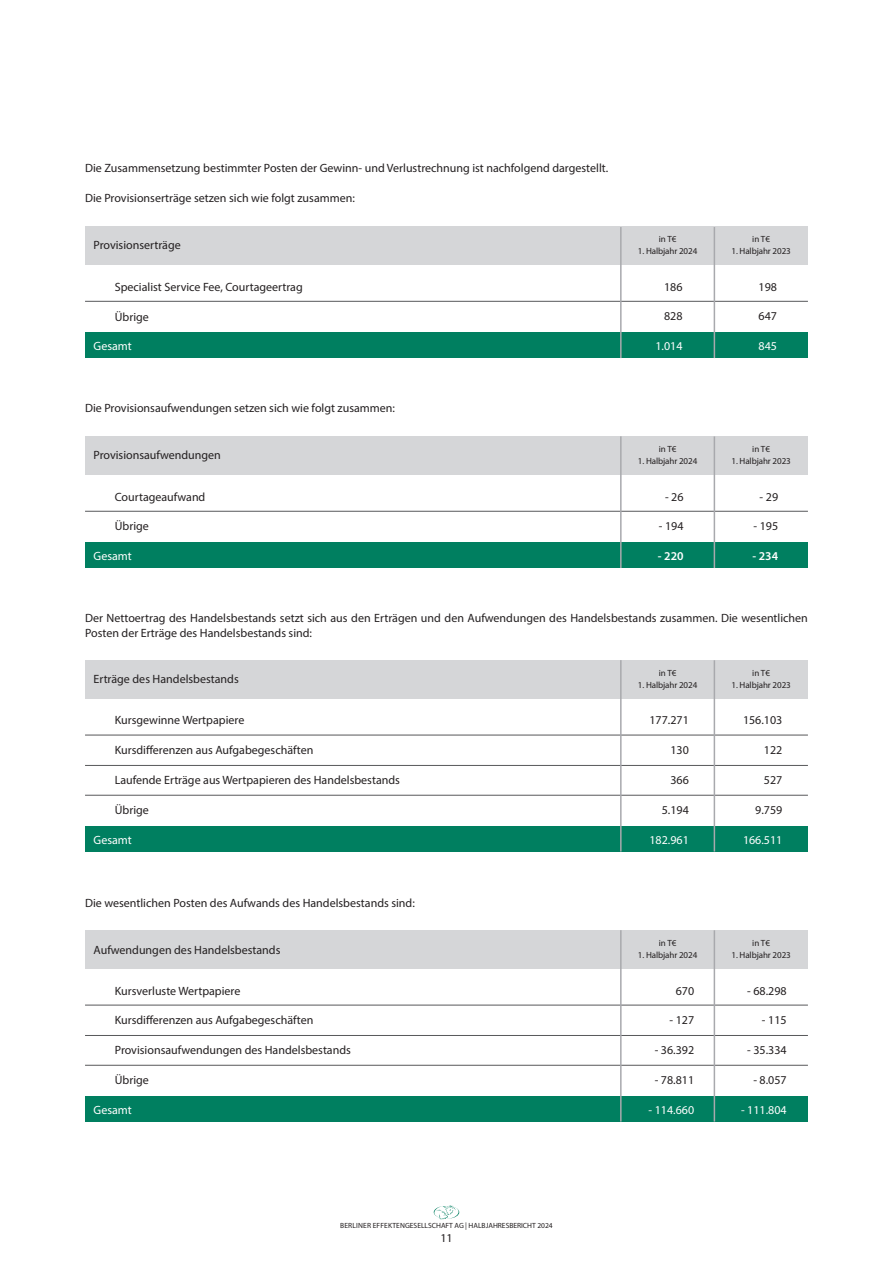
<style>
.page{position:relative;width:893px;height:1263px;background:#fff}
.page>*{position:absolute;margin:0;border:0;box-sizing:border-box;transform-origin:0 0}
.t1{font:12px/15px "Myriad Pro";color:#231f20}
.t2{font:12px "Myriad Pro";color:#fff}
.t3{font:600 12px "Myriad Pro";color:#fff}
.t4{font:9px "Myriad Pro";letter-spacing:-.01em;color:#231f20}
.t5{font:7.5px "Myriad Pro";color:#231f20}
</style>
<div class="page">
<svg style="left:434px;top:1205px;width:25px;height:15px"></svg>
<div style="left:85px;top:542px;width:723px;height:26px;background:#007f60"></div>
<div style="left:85px;top:436px;width:723px;height:39px;background:#d5d6d8"></div>
<hr style="left:85px;top:511px;width:723px;height:1px;background:#57585a">
<hr style="left:620px;top:436px;width:2px;height:132px;background:#a8a9ad">
<hr style="left:714px;top:436px;width:1px;height:132px;background:#a8a9ad">
<div style="left:85px;top:826px;width:723px;height:25px;background:#007f60"></div>
<div style="left:85px;top:660px;width:723px;height:38px;background:#d5d6d8"></div>
<hr style="left:85px;top:735px;width:723px;height:1px;background:#57585a">
<hr style="left:85px;top:765px;width:723px;height:1px;background:#57585a">
<hr style="left:85px;top:795px;width:723px;height:1px;background:#57585a">
<hr style="left:620px;top:660px;width:2px;height:191px;background:#a8a9ad">
<hr style="left:714px;top:660px;width:1px;height:191px;background:#a8a9ad">
<div style="left:85px;top:1096px;width:723px;height:25px;background:#007f60"></div>
<div style="left:85px;top:930px;width:723px;height:38px;background:#d5d6d8"></div>
<hr style="left:85px;top:1005px;width:723px;height:1px;background:#57585a">
<hr style="left:85px;top:1035px;width:723px;height:1px;background:#57585a">
<hr style="left:85px;top:1065px;width:723px;height:1px;background:#57585a">
<hr style="left:620px;top:930px;width:2px;height:191px;background:#a8a9ad">
<hr style="left:714px;top:930px;width:1px;height:191px;background:#a8a9ad">
<div style="left:85px;top:333px;width:723px;height:25px;background:#007f60"></div>
<div style="left:85px;top:226px;width:723px;height:39px;background:#d5d6d8"></div>
<hr style="left:85px;top:301px;width:723px;height:1px;background:#57585a">
<hr style="left:620px;top:227px;width:2px;height:131px;background:#a8a9ad">
<hr style="left:714px;top:227px;width:1px;height:131px;background:#a8a9ad">
<p class="t1" style="left:85px;top:160px;width:525px">Die Zusammensetzung bestimmter Posten der Gewinn- und Verlustrechnung ist nachfolgend dargestellt.</p>
<p class="t1" style="left:85px;top:190px;width:271px">Die Provisionserträge setzen sich wie folgt zusammen:</p>
<p class="t1" style="left:94px;top:237px;width:89px">Provisionserträge</p>
<p class="t1" style="left:115px;top:279px;width:189px">Specialist Service Fee, Courtageertrag</p>
<p class="t1" style="left:115px;top:309px;width:36px">Übrige</p>
<p class="t2" style="left:94px;top:339px;width:40px">Gesamt</p>
<p class="t1" style="left:85px;top:400px;width:312px">Die Provisionsaufwendungen setzen sich wie folgt zusammen:</p>
<p class="t1" style="left:94px;top:447px;width:129px">Provisionsaufwendungen</p>
<p class="t1" style="left:115px;top:489px;width:92px">Courtageaufwand</p>
<p class="t1" style="left:115px;top:519px;width:36px">Übrige</p>
<p class="t2" style="left:94px;top:549px;width:40px">Gesamt</p>
<p class="t4" style="left:659px;top:234px;width:19px">in T€</p>
<p class="t4" style="left:638px;top:246px;width:61px">1. Halbjahr 2024</p>
<p class="t1" style="left:664px;top:279px;width:20px">186</p>
<p class="t1" style="left:664px;top:309px;width:20px">828</p>
<p class="t2" style="left:655px;top:339px;width:29px">1.014</p>
<p class="t4" style="left:659px;top:444px;width:19px">in T€</p>
<p class="t4" style="left:638px;top:456px;width:61px">1. Halbjahr 2024</p>
<p class="t1" style="left:665px;top:489px;width:20px">- 26</p>
<p class="t1" style="left:659px;top:519px;width:26px">- 194</p>
<p class="t3" style="left:658px;top:548px;width:27px">- 220</p>
<p class="t4" style="left:752px;top:234px;width:19px">in T€</p>
<p class="t4" style="left:731px;top:246px;width:61px">1. Halbjahr 2023</p>
<p class="t1" style="left:759px;top:279px;width:20px">198</p>
<p class="t1" style="left:759px;top:309px;width:20px">647</p>
<p class="t2" style="left:759px;top:339px;width:20px">845</p>
<p class="t4" style="left:752px;top:444px;width:19px">in T€</p>
<p class="t4" style="left:731px;top:456px;width:61px">1. Halbjahr 2023</p>
<p class="t1" style="left:760px;top:489px;width:20px">- 29</p>
<p class="t1" style="left:753px;top:519px;width:26px">- 195</p>
<p class="t3" style="left:753px;top:548px;width:27px">- 234</p>
<p class="t1" style="left:85px;top:610px;width:724px">Der Nettoertrag des Handelsbestands setzt sich aus den Erträgen und den Aufwendungen des Handelsbestands zusammen. Die wesentlichen<br>Posten der Erträge des Handelsbestands sind:</p>
<p class="t1" style="left:94px;top:671px;width:147px">Erträge des Handelsbestands</p>
<p class="t1" style="left:115px;top:713px;width:131px">Kursgewinne Wertpapiere</p>
<p class="t1" style="left:115px;top:742px;width:200px">Kursdifferenzen aus Aufgabegeschäften</p>
<p class="t1" style="left:115px;top:772px;width:287px">Laufende Erträge aus Wertpapieren des Handelsbestands</p>
<p class="t1" style="left:115px;top:802px;width:36px">Übrige</p>
<p class="t2" style="left:94px;top:832px;width:40px">Gesamt</p>
<p class="t1" style="left:85px;top:895px;width:331px">Die wesentlichen Posten des Aufwands des Handelsbestands sind:</p>
<p class="t1" style="left:94px;top:942px;width:188px">Aufwendungen des Handelsbestands</p>
<p class="t1" style="left:115px;top:983px;width:127px">Kursverluste Wertpapiere</p>
<p class="t1" style="left:115px;top:1012px;width:200px">Kursdifferenzen aus Aufgabegeschäften</p>
<p class="t1" style="left:115px;top:1042px;width:238px">Provisionsaufwendungen des Handelsbestands</p>
<p class="t1" style="left:115px;top:1072px;width:36px">Übrige</p>
<p class="t2" style="left:94px;top:1102px;width:40px">Gesamt</p>
<p class="t5" style="left:340px;top:1221px;width:214px">BERLINER EFFEKTENGESELLSCHAFT AG | HALBJAHRESBERICHT 2024</p>
<p class="t1" style="left:440px;top:1230px;width:14px">11</p>
<p class="t4" style="left:659px;top:667px;width:19px">in T€</p>
<p class="t4" style="left:638px;top:679px;width:61px">1. Halbjahr 2024</p>
<p class="t1" style="left:649px;top:713px;width:41px">177.271</p>
<p class="t1" style="left:670px;top:742px;width:20px">130</p>
<p class="t1" style="left:670px;top:772px;width:20px">366</p>
<p class="t1" style="left:662px;top:802px;width:29px">5.194</p>
<p class="t2" style="left:649px;top:832px;width:41px">182.961</p>
<p class="t4" style="left:752px;top:667px;width:19px">in T€</p>
<p class="t4" style="left:731px;top:679px;width:61px">1. Halbjahr 2023</p>
<p class="t1" style="left:743px;top:713px;width:41px">156.103</p>
<p class="t1" style="left:764px;top:742px;width:20px">122</p>
<p class="t1" style="left:764px;top:772px;width:20px">527</p>
<p class="t1" style="left:755px;top:802px;width:29px">9.759</p>
<p class="t2" style="left:743px;top:832px;width:41px">166.511</p>
<p class="t4" style="left:659px;top:937px;width:19px">in T€</p>
<p class="t4" style="left:638px;top:949px;width:61px">1. Halbjahr 2024</p>
<p class="t1" style="left:676px;top:983px;width:20px">670</p>
<p class="t1" style="left:669px;top:1012px;width:26px">- 127</p>
<p class="t1" style="left:655px;top:1042px;width:41px">- 36.392</p>
<p class="t1" style="left:655px;top:1072px;width:41px">- 78.811</p>
<p class="t2" style="left:648px;top:1102px;width:47px">- 114.660</p>
<p class="t4" style="left:752px;top:937px;width:19px">in T€</p>
<p class="t4" style="left:731px;top:949px;width:61px">1. Halbjahr 2023</p>
<p class="t1" style="left:747px;top:983px;width:41px">- 68.298</p>
<p class="t1" style="left:762px;top:1012px;width:26px">- 115</p>
<p class="t1" style="left:747px;top:1042px;width:41px">- 35.334</p>
<p class="t1" style="left:753px;top:1072px;width:35px">- 8.057</p>
<p class="t2" style="left:741px;top:1102px;width:47px">- 111.804</p>
</div>
